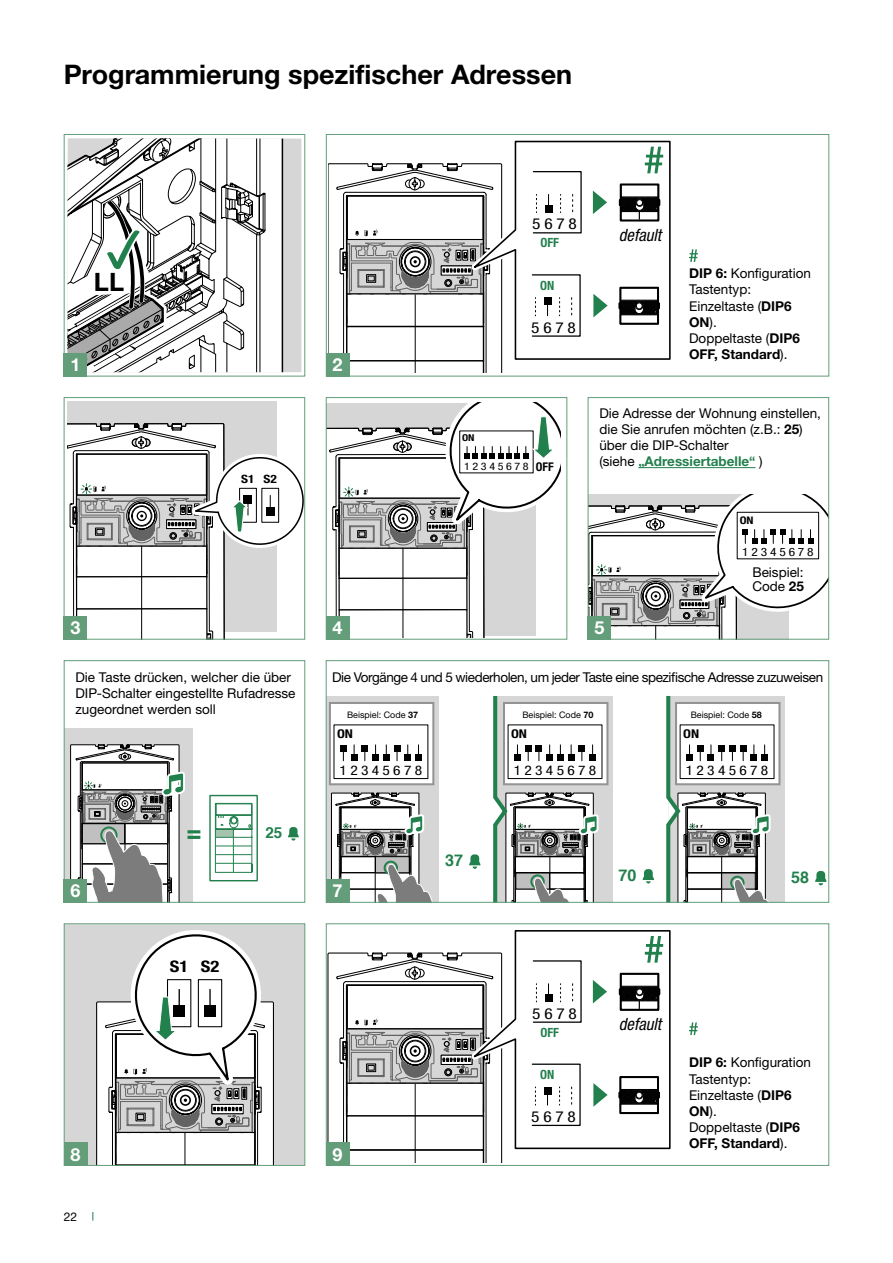
<style>
.page{position:relative;width:893px;height:1263px;background:#fff}
.page>*{position:absolute;margin:0;border:0;box-sizing:border-box;transform-origin:0 0}
.t1{font:700 27px "Helvetica Neue LTW1 G";color:#000}
.t2{font:700 25.35px "Helvetica Neue LTW1 G";color:#000}
.t3{font:700 condensed 25.35px "Helvetica Neue LTW1 G";color:#22804d}
.t4{font:700 18px "Helvetica Neue LTW1 G";color:#fff}
.t5{font:italic condensed 16.95px "Helvetica Neue LTW1 G";color:#000}
.t6{font:700 16.2px "Helvetica";color:#22804d}
.t7{font:700 condensed 15.9px "Helvetica Neue LTW1 G";color:#000;scale:1.17 1}
.t8{font:700 15.3px "Helvetica";color:#22804d}
.t9{font:condensed 15.15px "Helvetica Neue LTW1 G";letter-spacing:.215em;color:#000;scale:1.15 1}
.t10{font:13.5px/16.2px "Helvetica Neue LTW1 G";color:#000}
.t11{font:13.5px "Helvetica Neue LTW1 G";letter-spacing:-.03em;color:#000}
.t12{font:condensed 13.2px "Helvetica Neue LTW1 G";letter-spacing:.215em;color:#000;scale:1.17 1}
.t13{font:700 condensed 12.75px "Helvetica Neue LTW1 G";color:#22804d}
.t14{font:700 condensed 12.15px "Helvetica Neue LTW1 G";color:#000;scale:1.17 1}
.t15{font:700 condensed 12px "Helvetica Neue LTW1 G";color:#000}
.t16{font:12px "Helvetica Neue LTW1 G";color:#000}
.t17{font:condensed 11.55px "Helvetica Neue LTW1 G";letter-spacing:.215em;color:#000;scale:1.17 1}
.t18{font:700 condensed 11.55px "Helvetica Neue LTW1 G";color:#000;scale:1.17 1}
.t19{font:700 condensed 10.5px "Helvetica Neue LTW1 G";color:#000;scale:1.17 1}
.t20{font:condensed 10.35px "Helvetica Neue LTW1 G";letter-spacing:.215em;color:#000;scale:1.17 1}
.t21{font:700 condensed 9.45px "Helvetica Neue LTW1 G";color:#000;scale:1.17 1}
.t22{font:9px "Helvetica Neue LTW1 G";color:#000}
.s1{font-weight:700}
.s2{font-weight:700;color:#22804d}
</style>
<div class="page">
<div style="left:284px;top:138px;width:17px;height:234px;background:#d6d6d6"></div>
<svg style="left:253px;top:138px;width:31px;height:234px"></svg>
<svg style="left:68px;top:138px;width:185px;height:234px"></svg>
<div style="left:64px;top:134px;width:241px;height:242px;border:1px solid #639d79"></div>
<div style="left:64px;top:353px;width:23px;height:23px;background:#639d79"></div>
<svg style="left:328px;top:140px;width:343px;height:233px"></svg>
<div style="left:326px;top:134px;width:503px;height:242px;border:1px solid #639d79"></div>
<div style="left:326px;top:353px;width:23px;height:23px;background:#639d79"></div>
<svg style="left:689px;top:249px;width:9px;height:13px"></svg>
<svg style="left:328px;top:403px;width:232px;height:234px"></svg>
<div style="left:326px;top:397px;width:241px;height:243px;border:1px solid #639d79"></div>
<div style="left:326px;top:616px;width:23px;height:24px;background:#639d79"></div>
<svg style="left:68px;top:401px;width:235px;height:237px"></svg>
<div style="left:64px;top:397px;width:241px;height:243px;border:1px solid #639d79"></div>
<div style="left:64px;top:616px;width:23px;height:24px;background:#639d79"></div>
<svg style="left:590px;top:494px;width:237px;height:144px"></svg>
<div style="left:588px;top:397px;width:241px;height:243px;border:1px solid #639d79"></div>
<div style="left:588px;top:616px;width:23px;height:24px;background:#639d79"></div>
<hr style="left:638px;top:467px;width:117px;height:1px;background:#22804d">
<div style="left:66px;top:925px;width:237px;height:239px;background:#d6d6d6"></div>
<svg style="left:96px;top:925px;width:182px;height:239px"></svg>
<div style="left:64px;top:923px;width:241px;height:243px;border:1px solid #639d79"></div>
<div style="left:64px;top:1142px;width:23px;height:24px;background:#639d79"></div>
<svg style="left:328px;top:930px;width:343px;height:232px"></svg>
<div style="left:326px;top:923px;width:503px;height:243px;border:1px solid #639d79"></div>
<div style="left:326px;top:1142px;width:23px;height:24px;background:#639d79"></div>
<svg style="left:689px;top:1022px;width:9px;height:13px"></svg>
<div style="left:64px;top:728px;width:129px;height:174px;background:#d6d6d6"></div>
<svg style="left:209px;top:794px;width:49px;height:88px"></svg>
<hr style="left:216px;top:837px;width:35px;height:1px;background:#22804d">
<hr style="left:216px;top:846px;width:35px;height:1px;background:#22804d">
<hr style="left:216px;top:854px;width:35px;height:1px;background:#22804d">
<hr style="left:216px;top:863px;width:35px;height:1px;background:#22804d">
<hr style="left:233px;top:829px;width:1px;height:43px;background:#22804d">
<svg style="left:288px;top:827px;width:11px;height:14px"></svg>
<svg style="left:70px;top:744px;width:115px;height:157px;background:#b4b5b4"></svg>
<div style="left:64px;top:660px;width:241px;height:243px;border:1px solid #639d79"></div>
<div style="left:64px;top:879px;width:23px;height:24px;background:#639d79"></div>
<div style="left:496px;top:696px;width:116px;height:206px;background:#d6d6d6"></div>
<div style="left:326px;top:696px;width:113px;height:206px;background:#d6d6d6"></div>
<svg style="left:329px;top:702px;width:105px;height:83px;background:#e1e1e1"></svg>
<div style="left:415px;top:754px;width:7px;height:7px;background:#000"></div>
<svg style="left:469px;top:854px;width:12px;height:15px"></svg>
<svg style="left:331px;top:792px;width:102px;height:109px"></svg>
<svg style="left:643px;top:869px;width:11px;height:14px"></svg>
<svg style="left:815px;top:871px;width:11px;height:14px"></svg>
<svg style="left:493px;top:696px;width:115px;height:205px"></svg>
<svg style="left:666px;top:696px;width:119px;height:205px"></svg>
<div style="left:326px;top:660px;width:503px;height:243px;border:1px solid #639d79"></div>
<div style="left:326px;top:879px;width:23px;height:24px;background:#639d79"></div>
<h1 class="t1" style="left:64px;top:58px;width:510px">Programmierung spezifischer Adressen</h1>
<h2 class="t2" style="left:94px;top:267px;width:32px">LL</h2>
<h3 class="t4" style="left:70px;top:354px;width:12px">1</h3>
<h3 class="t4" style="left:70px;top:617px;width:12px">3</h3>
<p class="t18" style="left:241px;top:472px;width:32px">S1 S2</p>
<h3 class="t4" style="left:333px;top:354px;width:12px">2</h3>
<h3 class="t4" style="left:333px;top:617px;width:12px">4</h3>
<p class="t9" style="left:532px;top:215px;width:40px">5678</p>
<p class="t13" style="left:540px;top:235px;width:20px">OFF</p>
<p class="t13" style="left:540px;top:278px;width:16px">ON</p>
<p class="t9" style="left:531px;top:318px;width:40px">5678</p>
<p class="t21" style="left:462px;top:432px;width:12px">ON</p>
<p class="t20" style="left:464px;top:461px;width:57px">12345678</p>
<p class="t15" style="left:536px;top:460px;width:19px">OFF</p>
<p class="t5" style="left:619px;top:225px;width:44px">default</p>
<p class="t10" style="left:689px;top:265px;width:124px"><span class="s1">DIP 6:</span> Konfiguration<br>Tastentyp:<br>Einzeltaste (<span class="s1">DIP6<br>ON</span>).<br>Doppeltaste (<span class="s1">DIP6<br>OFF, Standard</span>).</p>
<p class="t10" style="left:599px;top:405px;width:223px">Die Adresse der Wohnung einstellen, die Sie anrufen möchten (z.B.: <span class="s1">25</span>) über die DIP-Schalter<br>(siehe <span class="s2">„Adressiertabelle“</span> )</p>
<p class="t19" style="left:740px;top:513px;width:13px">ON</p>
<p class="t17" style="left:742px;top:545px;width:63px">12345678</p>
<h3 class="t4" style="left:594px;top:617px;width:12px">5</h3>
<p class="t10" style="left:752px;top:566px;width:53px;line-height:13.5px">Beispiel:<br>Code <span class="s1">25</span></p>
<p class="t10" style="left:75px;top:669px;width:222px">Die Taste drücken, welcher die über<br>DIP-Schalter eingestellte Rufadresse zugeordnet werden soll</p>
<p class="t11" style="left:332px;top:669px;width:493px">Die Vorgänge 4 und 5 wiederholen, um jeder Taste eine spezifische Adresse zuzuweisen</p>
<p class="t22" style="left:347px;top:709px;width:73px">Beispiel: Code <span class="s1">37</span></p>
<p class="t22" style="left:522px;top:709px;width:73px">Beispiel: Code <span class="s1">70</span></p>
<p class="t22" style="left:691px;top:709px;width:73px">Beispiel: Code <span class="s1">58</span></p>
<h3 class="t4" style="left:70px;top:880px;width:12px">6</h3>
<h3 class="t4" style="left:70px;top:1143px;width:12px">8</h3>
<p class="t16" style="left:64px;top:1209px;width:15px">22</p>
<h2 class="t3" style="left:187px;top:817px;width:17px">=</h2>
<p class="t8" style="left:265px;top:821px;width:18px">25</p>
<p class="t7" style="left:170px;top:956px;width:44px">S1 S2</p>
<p class="t14" style="left:337px;top:726px;width:15px">ON</p>
<p class="t12" style="left:340px;top:763px;width:72px">12345678</p>
<h3 class="t4" style="left:332px;top:880px;width:12px">7</h3>
<p class="t6" style="left:445px;top:848px;width:19px">37</p>
<h3 class="t4" style="left:333px;top:1143px;width:12px">9</h3>
<p class="t14" style="left:511px;top:726px;width:15px">ON</p>
<p class="t12" style="left:514px;top:763px;width:72px">12345678</p>
<p class="t14" style="left:683px;top:726px;width:15px">ON</p>
<p class="t12" style="left:686px;top:763px;width:72px">12345678</p>
<p class="t6" style="left:619px;top:862px;width:19px">70</p>
<p class="t6" style="left:791px;top:864px;width:19px">58</p>
<p class="t9" style="left:532px;top:1004px;width:40px">5678</p>
<p class="t13" style="left:540px;top:1024px;width:20px">OFF</p>
<p class="t13" style="left:540px;top:1067px;width:16px">ON</p>
<p class="t9" style="left:531px;top:1107px;width:40px">5678</p>
<p class="t5" style="left:619px;top:1014px;width:44px">default</p>
<p class="t10" style="left:689px;top:1054px;width:124px"><span class="s1">DIP 6:</span> Konfiguration<br>Tastentyp:<br>Einzeltaste (<span class="s1">DIP6<br>ON</span>).<br>Doppeltaste (<span class="s1">DIP6<br>OFF, Standard</span>).</p>
</div>
